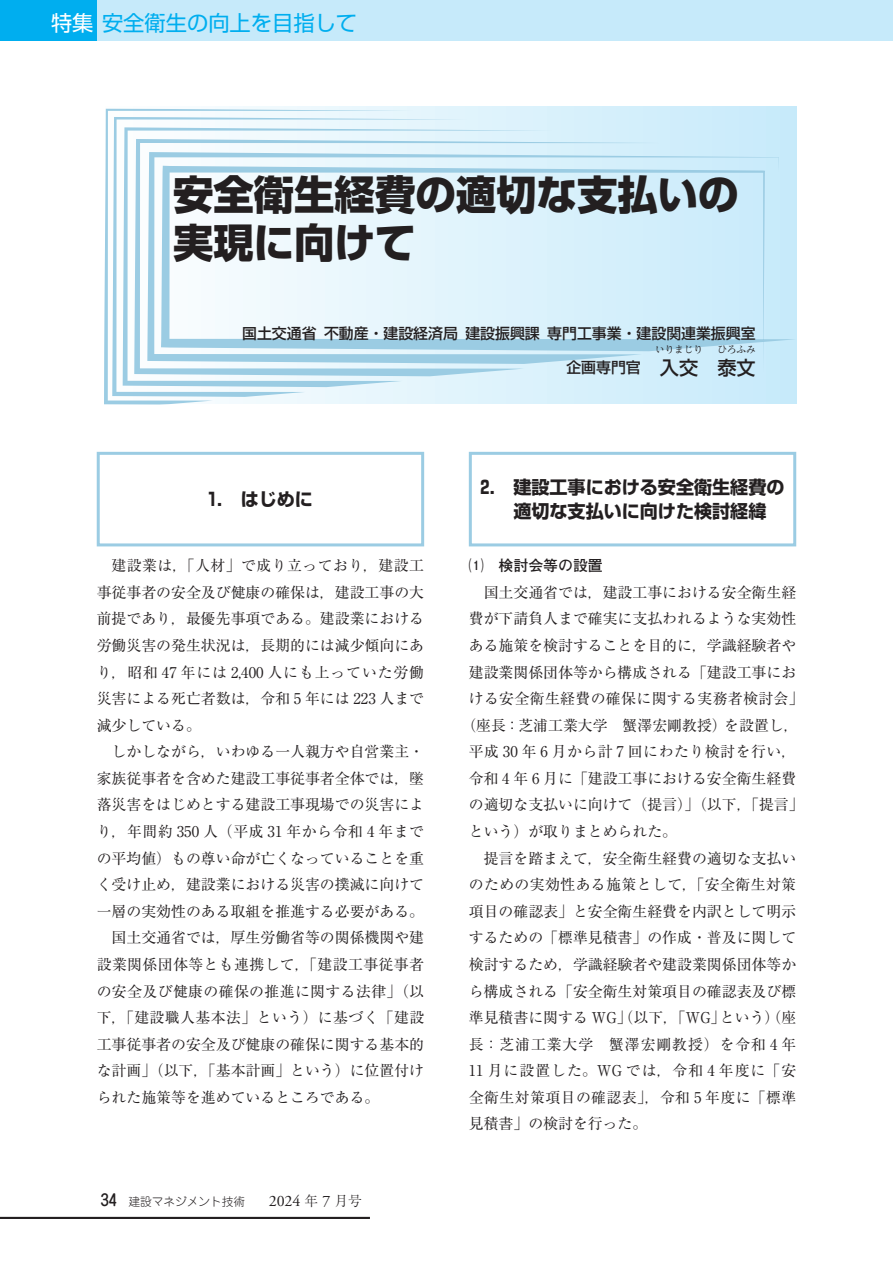
<style>
.page{position:relative;width:893px;height:1263px;background:#fff}
.page>*{position:absolute;margin:0;border:0;box-sizing:border-box;transform-origin:0 0}
.特集_タイトル{font:800 40.35px "Shin Go Pr 6 N";color:#231f20}
.t1{font:21.3px "Shin Go Pr 6 N";color:#00aeef}
.タイトル_名前_氏名ルビ付{font:500 19.2px "Shin Go Pr 6 N";color:#231f20}
.大見出し_1__特集{font:700 18px/23.4px "Shin Go Pr 6 N";color:#231f20}
.本文_14Q{font:14.85px/26.5px "Ryumin Pr 6 N";color:#231f20;text-align:justify}
.タイトル_名前_氏名ルビ付-2{font:500 14.85px "Shin Go Pr 6 N";color:#231f20}
.本文_14Q-2{font:14.85px "Ryumin Pr 6 N";letter-spacing:.025em;color:#231f20}
.本文_14Q-3{font:14.85px "Ryumin Pr 6 N";letter-spacing:.035em;color:#231f20}
.中見出し__1___太ゴ{font:700 14.85px "Futo Go B101 Pr 6 N";color:#231f20}
.t2{font:300 11.7px "Jun 101 Pro";color:#231f20}
.タイトル_名前_氏名ルビ付-3{font:9.6px "Ryumin Pr 6 N";color:#231f20}
.s1{color:#fff}
.s2{font-size:19.2px}
.s3{font-family:"Jun 34 Pro";font-weight:500;font-size:15.9px}
.s4{font-family:"Adobe Garamond Pro";font-weight:400;font-size:15.9px}
.s5{font-family:"Ryumin Pr 6 N";font-size:13.8px}
</style>
<div class="page">
<div style="left:0;top:0;width:98px;height:40px;background:#00aeef"></div>
<div style="left:98px;top:0;width:795px;height:40px;background:#c6eafa"></div>
<div style="left:97px;top:452px;width:327px;height:94px;border:3px solid #9bcce3"></div>
<div style="left:469px;top:452px;width:327px;height:94px;border:3px solid #9bcce3"></div>
<div style="left:97px;top:106px;width:699px;height:298px;background:linear-gradient(to right,#fafcfd,#c9ebfb)"></div>
<div style="left:658px;top:166px;width:138px;height:206px;background:#c7eafa"></div>
<div style="left:658px;top:152px;width:121px;height:212px;background:#cdecfb"></div>
<svg style="left:552px;top:139px;width:106px;height:237px;background:#d0ecf8"></svg>
<svg style="left:467px;top:127px;width:85px;height:260px;background:#d5eef9"></svg>
<svg style="left:413px;top:117px;width:54px;height:280px;background:#d9eff8"></svg>
<svg style="left:104px;top:109px;width:309px;height:295px;fill:#edf8fd"></svg>
<hr style="left:0;top:1217px;width:370px;height:2px;background:#231f20">
<h2 class="t1" style="left:51px;top:6px;width:308px"><span class="s1">特集</span>安全衛生の向上を目指して</h2>
<p class="特集_タイトル" style="left:173px;top:163px;width:567px">安全衛生経費の適切な支払いの</p>
<p class="特集_タイトル" style="left:173px;top:211px;width:244px">実現に向けて</p>
<p class="タイトル_名前_氏名ルビ付-2" style="left:242px;top:321px;width:515px">国土交通省 不動産・建設経済局 建設振興課 専門工事業・建設関連業振興室</p>
<p class="タイトル_名前_氏名ルビ付-2" style="left:566px;top:355px;width:114px">企画専門官 <span class="s2">入</span></p>
<p class="タイトル_名前_氏名ルビ付-3" style="left:655px;top:342px;width:49px">いりまじり</p>
<p class="タイトル_名前_氏名ルビ付" style="left:679px;top:351px;width:78px">交 泰文</p>
<p class="タイトル_名前_氏名ルビ付-3" style="left:717px;top:342px;width:40px">ひろふみ</p>
<p class="大見出し_1__特集" style="left:208px;top:487px;width:107px">1.　はじめに</p>
<p class="本文_14Q" style="left:97px;top:552px;width:329px;text-indent:15px">建設業は，「人材」で成り立っており，建設工事従事者の安全及び健康の確保は，建設工事の大前提であり，最優先事項である。建設業における労働災害の発生状況は，長期的には減少傾向にあり，昭和 47 年には 2,400 人にも上っていた労働災害による死亡者数は，令和 5 年には 223 人まで減少している。</p>
<p class="本文_14Q" style="left:97px;top:738px;width:329px;text-indent:15px">しかしながら，いわゆる一人親方や自営業主・家族従事者を含めた建設工事従事者全体では，墜落災害をはじめとする建設工事現場での災害により，年間約 350 人（平成 31 年から令和 4 年までの平均値）もの尊い命が亡くなっていることを重く受け止め，建設業における災害の撲滅に向けて一層の実効性のある取組を推進する必要がある。</p>
<p class="本文_14Q" style="left:97px;top:924px;width:329px;text-indent:15px">国土交通省では，厚生労働省等の関係機関や建設業関係団体等とも連携して，「建設工事従事者の安全及び健康の確保の推進に関する法律」（以下，「建設職人基本法」という）に基づく「建設工事従事者の安全及び健康の確保に関する基本的な計画」（以下，「基本計画」という）に位置付けられた施策等を進めているところである。</p>
<p class="t2" style="left:101px;top:1192px;width:262px"><span class="s3">34</span> 建設マネジメント技術　　<span class="s4">2024</span> <span class="s5">年</span> <span class="s4">7</span> <span class="s5">月号</span></p>
<p class="大見出し_1__特集" style="left:513px;top:475px;width:273px;text-indent:-33px">2.　建設工事における安全衛生経費の適切な支払いに向けた検討経緯</p>
<p class="中見出し__1___太ゴ" style="left:469px;top:554px;width:135px">⑴　検討会等の設置</p>
<p class="本文_14Q" style="left:484px;top:578px;width:314px">国土交通省では，建設工事における安全衛生経</p>
<p class="本文_14Q" style="left:469px;top:605px;width:329px">費が下請負人まで確実に支払われるような実効性</p>
<p class="本文_14Q" style="left:469px;top:631px;width:329px">ある施策を検討することを目的に，学識経験者や</p>
<p class="本文_14Q" style="left:469px;top:658px;width:329px">建設業関係団体等から構成される「建設工事にお</p>
<p class="本文_14Q-2" style="left:469px;top:687px;width:336px">ける安全衛生経費の確保に関する実務者検討会」</p>
<p class="本文_14Q" style="left:461px;top:711px;width:339px">（座長：芝浦工業大学　蟹澤宏剛教授）を設置し，</p>
<p class="本文_14Q-3" style="left:469px;top:740px;width:329px">平成 30 年 6 月から計 7 回にわたり検討を行い，</p>
<p class="本文_14Q" style="left:469px;top:764px;width:329px">令和 4 年 6 月に「建設工事における安全衛生経費</p>
<p class="本文_14Q" style="left:469px;top:791px;width:336px">の適切な支払いに向けて（提言）」（以下，「提言」</p>
<p class="本文_14Q" style="left:469px;top:817px;width:210px">という）が取りまとめられた。</p>
<p class="本文_14Q" style="left:469px;top:844px;width:329px;text-indent:15px">提言を踏まえて，安全衛生経費の適切な支払いのための実効性ある施策として，「安全衛生対策項目の確認表」と安全衛生経費を内訳として明示するための「標準見積書」の作成・普及に関して検討するため，学識経験者や建設業関係団体等から構成される「安全衛生対策項目の確認表及び標準見積書に関する WG」（以下，「WG」という）（座長：芝浦工業大学　蟹澤宏剛教授）を令和 4 年11 月に設置した。WG では，令和 4 年度に「安全衛生対策項目の確認表」，令和 5 年度に「標準見積書」の検討を行った。</p>
</div>
